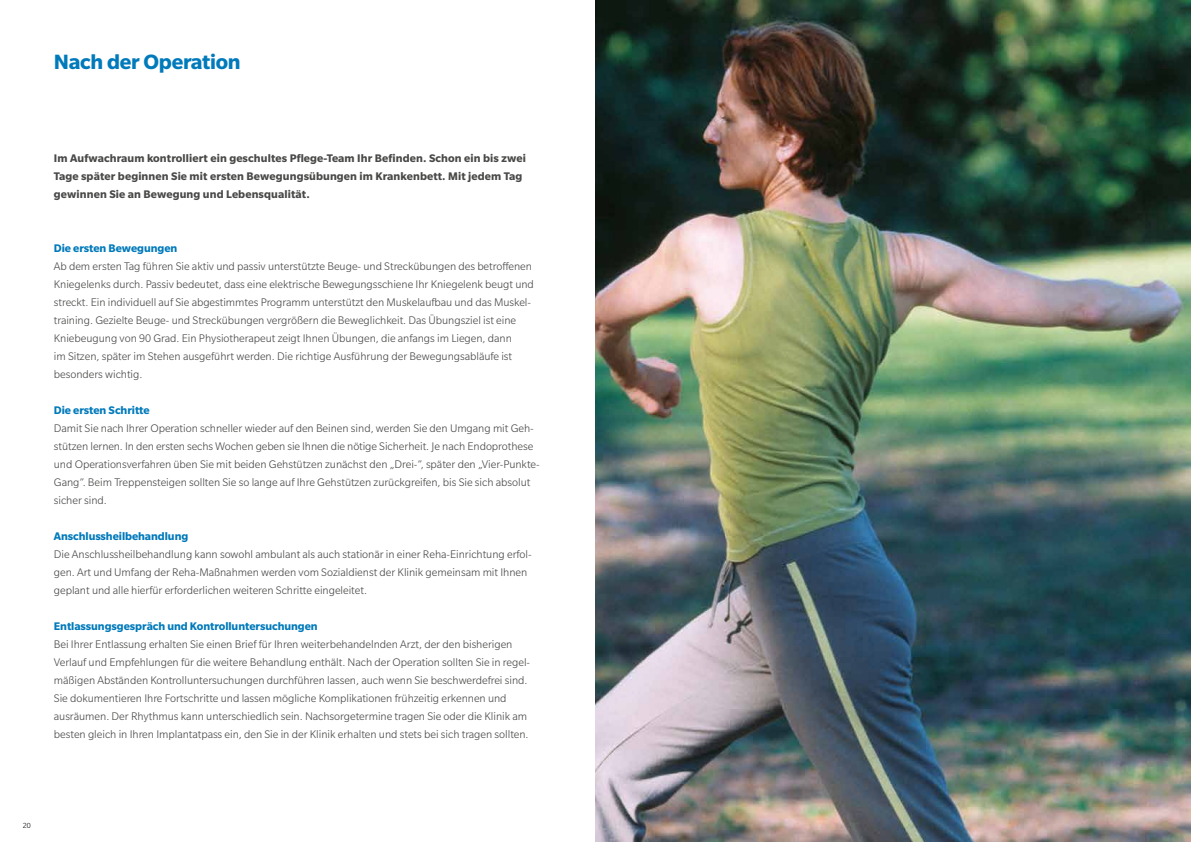
<style>
.page{position:relative;width:1191px;height:842px;background:#fff}
.page>*{position:absolute;margin:0;border:0;box-sizing:border-box;transform-origin:0 0}
.t1{font:700 22.5px "Slate Pro";letter-spacing:-.015em;color:#007abb}
.t2{font:300 12px/18px "Slate Pro";letter-spacing:-.005em;color:#494948}
.t3{font:700 12px/18px "Slate Pro";letter-spacing:.01em;color:#494948}
.t4{font:700 12px "Slate Pro";letter-spacing:-.005em;color:#007abb}
.t5{font:300 8px "Slate Pro";color:#000}
</style>
<div class="page">
<img style="left:595px;top:0;width:596px;height:842px">
<h1 class="t1" style="left:54px;top:49px;width:188px">Nach der Operation</h1>
<p class="t3" style="left:54px;top:149px;width:473px">Im Aufwachraum kontrolliert ein geschultes Pflege-Team Ihr Befinden. Schon ein bis zwei<br>Tage später beginnen Sie mit ersten Bewegungsübungen im Krankenbett. Mit jedem Tag gewinnen Sie an Bewegung und Lebensqualität.</p>
<p class="t4" style="left:54px;top:241px;width:125px">Die ersten Bewegungen</p>
<p class="t2" style="left:54px;top:257px;width:481px">Ab dem ersten Tag führen Sie aktiv und passiv unterstützte Beuge- und Streckübungen des betroffenen Kniegelenks durch. Passiv bedeutet, dass eine elektrische Bewegungsschiene Ihr Kniegelenk beugt und streckt. Ein individuell auf Sie abgestimmtes Programm unterstützt den Muskelaufbau und das Muskel&shy;training. Gezielte Beuge- und Streckübungen vergrößern die Beweglichkeit. Das Übungsziel ist eine Kniebeugung von 90 Grad. Ein Physiotherapeut zeigt Ihnen Übungen, die anfangs im Liegen, dann<br>im Sitzen, später im Stehen ausgeführt werden. Die richtige Ausführung der Bewegungsabläufe ist besonders wichtig.</p>
<p class="t4" style="left:54px;top:403px;width:97px">Die ersten Schritte</p>
<p class="t2" style="left:54px;top:419px;width:487px">Damit Sie nach Ihrer Operation schneller wieder auf den Beinen sind, werden Sie den Umgang mit Geh&shy;stützen lernen. In den ersten sechs Wochen geben sie Ihnen die nötige Sicherheit. Je nach Endoprothese und Operationsverfahren üben Sie mit beiden Gehstützen zunächst den „Drei-”, später den „Vier-Punkte-Gang”. Beim Treppensteigen sollten Sie so lange auf Ihre Gehstützen zurückgreifen, bis Sie sich absolut sicher sind.</p>
<p class="t4" style="left:54px;top:529px;width:136px">Anschlussheilbehandlung</p>
<p class="t2" style="left:54px;top:545px;width:479px">Die Anschlussheilbehandlung kann sowohl ambulant als auch stationär in einer Reha-Einrichtung erfol&shy;gen. Art und Umfang der Reha-Maßnahmen werden vom Sozialdienst der Klinik gemeinsam mit Ihnen geplant und alle hierfür erforderlichen weiteren Schritte eingeleitet.</p>
<p class="t4" style="left:54px;top:619px;width:265px">Entlassungsgespräch und Kontrolluntersuchungen</p>
<p class="t2" style="left:54px;top:635px;width:478px">Bei Ihrer Entlassung erhalten Sie einen Brief für Ihren weiterbehandelnden Arzt, der den bisherigen Verlauf und Empfehlungen für die weitere Behandlung enthält. Nach der Operation sollten Sie in regel&shy;mäßigen Abständen Kontrolluntersuchungen durchführen lassen, auch wenn Sie beschwerdefrei sind.<br>Sie dokumentieren Ihre Fortschritte und lassen mögliche Komplikationen frühzeitig erkennen und ausräumen. Der Rhythmus kann unterschiedlich sein. Nachsorgetermine tragen Sie oder die Klinik am besten gleich in Ihren Implantatpass ein, den Sie in der Klinik erhalten und stets bei sich tragen sollten.</p>
<p class="t5" style="left:23px;top:821px;width:9px">20</p>
</div>
